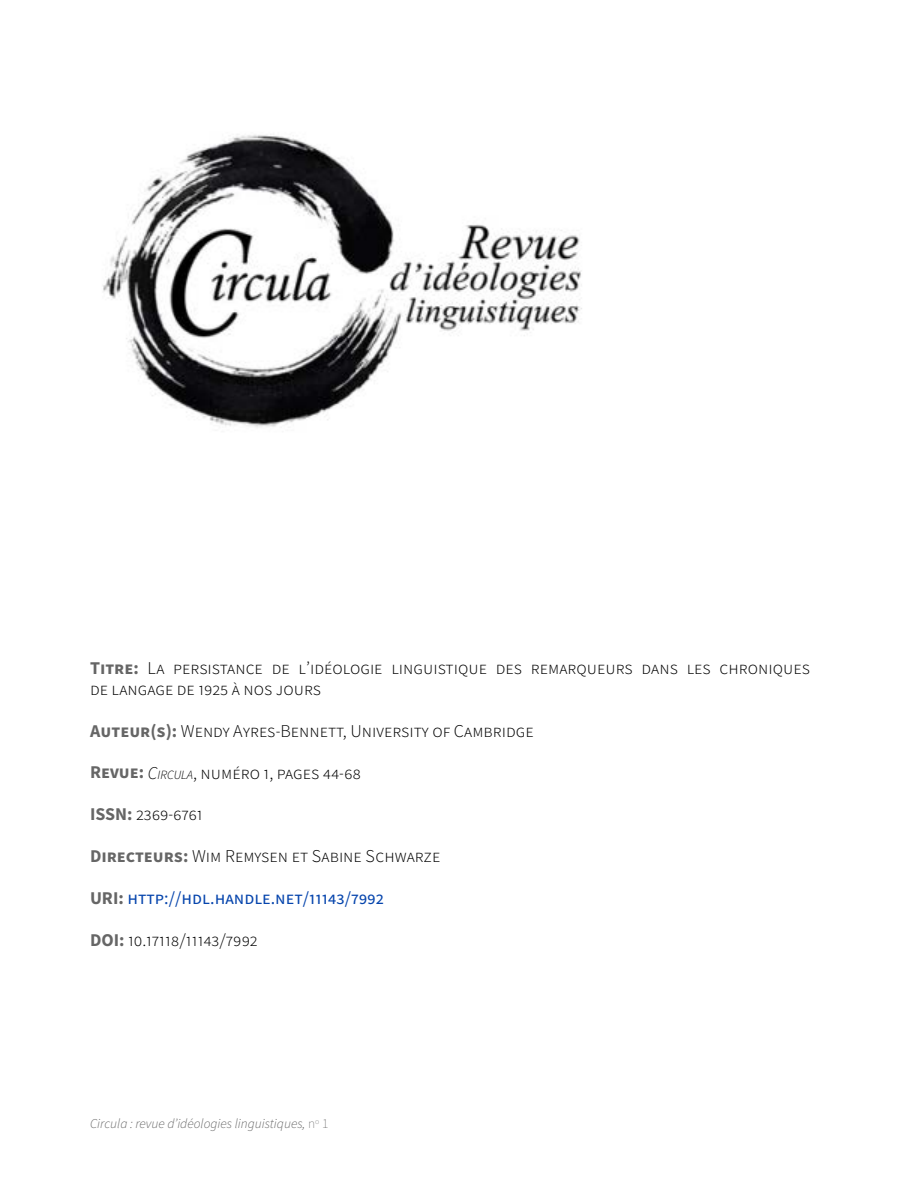
<style>
.page{position:relative;width:900px;height:1200px;background:#fff}
.page>*{position:absolute;margin:0;border:0;box-sizing:border-box;transform-origin:0 0}
.t1{font:300 18px/21px "Source Sans Pro";color:#000}
.t2{font:18px "Source Sans Pro";color:#0645ad}
.t3{font:italic 300 13.5px "Source Sans Pro";color:#666}
.s1{font-weight:700;color:#666}
.s2{font-style:italic}
.s3{font-style:italic;font-size:12.6px}
.s4{font-weight:200;font-style:normal}
</style>
<div class="page">
<img style="left:103px;top:134px;width:479px;height:294px">
<p class="t1" style="left:90px;top:657px;width:722px"><span class="s1">Titre:</span> La persistance de l’idéologie linguistique des remarqueurs dans les chroniques de langage de 1925 à nos jours</p>
<p class="t1" style="left:90px;top:720px;width:445px"><span class="s1">Auteur(s):</span> Wendy Ayres-Bennett, University of Cambridge</p>
<p class="t1" style="left:90px;top:762px;width:273px"><span class="s1">Revue:</span> <span class="s2">C</span><span class="s3">IRCULA</span>, numéro 1, pages 44-68</p>
<p class="t1" style="left:90px;top:804px;width:114px"><span class="s1">ISSN:</span> 2369-6761</p>
<p class="t1" style="left:90px;top:846px;width:352px"><span class="s1">Directeurs:</span> Wim Remysen et Sabine Schwarze</p>
<p class="t2" style="left:90px;top:887px;width:295px"><span class="s1">URI:</span> http://hdl.handle.net/11143/7992</p>
<p class="t1" style="left:90px;top:930px;width:169px"><span class="s1">DOI:</span> 10.17118/11143/7992</p>
<p class="t3" style="left:90px;top:1116px;width:240px">Circula : revue d’idéologies linguistiques, <span class="s4">n</span><sup>o</sup> <span class="s4">1</span></p>
</div>
